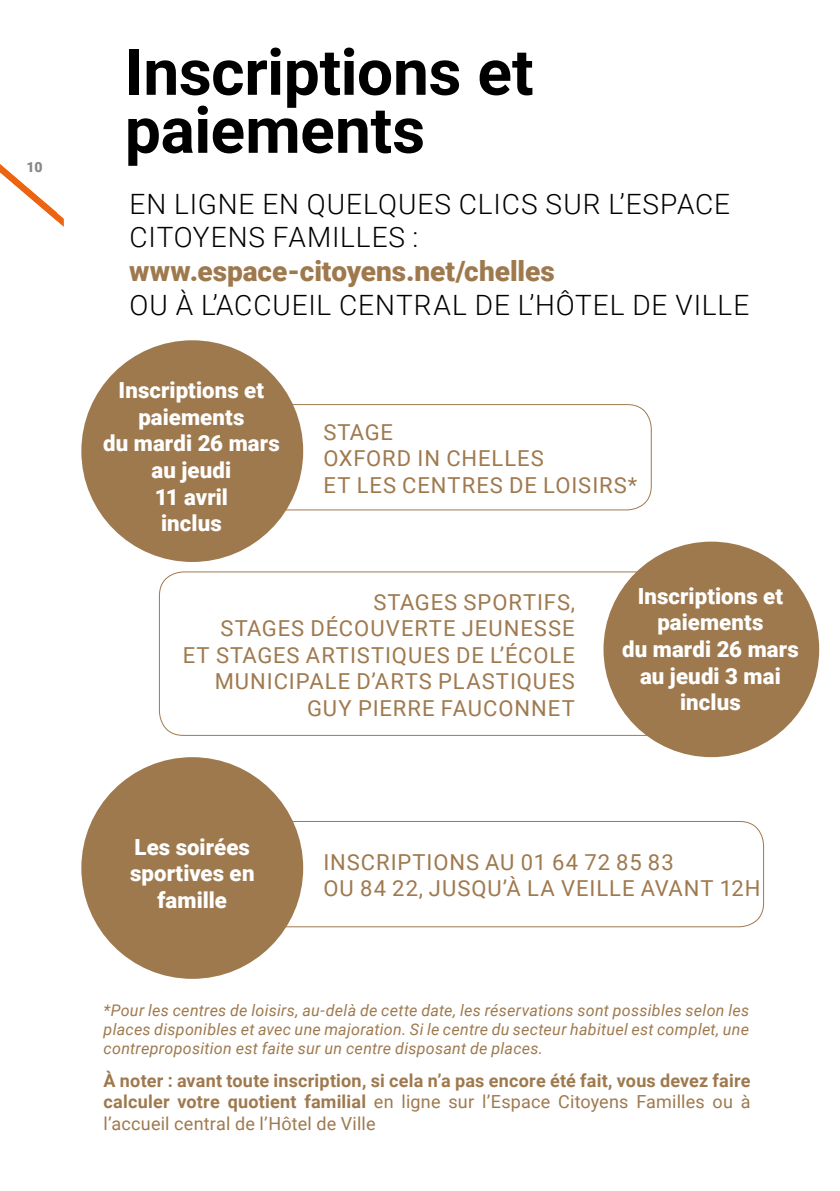
<style>
.page{position:relative;width:840px;height:1191px;background:#fff}
.page>*{position:absolute;margin:0;border:0;box-sizing:border-box;transform-origin:0 0}
.t1{font:700 64px/58px "Roboto";letter-spacing:-.005em;color:#000}
.t2{font:300 28px/33.6px "Roboto";letter-spacing:.03em;color:#000}
.t3{font:900 28px "Roboto";color:#9f794e}
.t4{font:900 22.2px/26.6px "Roboto";letter-spacing:.005em;color:#fff;text-align:center}
.t5{font:22px/26.4px "Roboto";letter-spacing:.04em;color:#9f794e}
.t6{font:700 18px/21.6px "Roboto";letter-spacing:.01em;color:#9f794e;text-align:justify}
.t7{font:italic 16px/19.2px "Roboto";letter-spacing:.015em;color:#9f794e;text-align:justify}
.t8{font:900 14px "Roboto";color:#878787}
.s1{font-weight:400}
</style>
<div class="page">
<svg style="left:0;top:164px;width:64px;height:63px"></svg>
<div style="left:197px;top:404px;width:454px;height:106px;border:1px solid #9f794e;border-radius:24px"></div>
<div style="left:197px;top:821px;width:566px;height:106px;border:1px solid #9f794e;border-radius:24px"></div>
<div style="left:81px;top:340px;width:222px;height:222px;background:#9f794e;border-radius:50%"></div>
<div style="left:81px;top:757px;width:222px;height:221px;background:#9f794e;border-radius:50%"></div>
<div style="left:159px;top:571px;width:526px;height:165px;border:1px solid #9f794e;border-radius:24px"></div>
<div style="left:603px;top:541px;width:215px;height:216px;background:#9f794e;border-radius:50%"></div>
<p class="t8" style="left:27px;top:157px;width:17px">10</p>
<h1 class="t1" style="left:125px;top:41px;width:410px">Inscriptions et paiements</h1>
<h2 class="t2" style="left:129px;top:186px;width:601px">EN LIGNE EN QUELQUES CLICS SUR L’ESPACE<br>CITOYENS FAMILLES :</h2>
<h2 class="t3" style="left:129px;top:251px;width:427px">www.espace-citoyens.net/chelles</h2>
<h2 class="t2" style="left:129px;top:287px;width:621px">OU À L’ACCUEIL CENTRAL DE L’HÔTEL DE VILLE</h2>
<h3 class="t4" style="left:103px;top:376px;width:178px">Inscriptions et paiements<br>du mardi 26 mars au jeudi<br>11 avril<br>inclus</h3>
<h3 class="t5" style="left:323px;top:418px;width:315px">STAGE<br>OXFORD IN CHELLES<br>ET LES CENTRES DE LOISIRS*</h3>
<h3 class="t5" style="left:182px;top:588px;width:394px;text-align:right">STAGES SPORTIFS,<br>STAGES DÉCOUVERTE JEUNESSE<br>ET STAGES ARTISTIQUES DE L’ÉCOLE<br>MUNICIPALE D’ARTS PLASTIQUES<br>GUY PIERRE FAUCONNET</h3>
<h3 class="t4" style="left:621px;top:581px;width:178px">Inscriptions et paiements<br>du mardi 26 mars au jeudi 3 mai inclus</h3>
<h3 class="t4" style="left:130px;top:832px;width:126px">Les soirées sportives en famille</h3>
<h3 class="t5" style="left:323px;top:848px;width:438px">INSCRIPTIONS AU 01 64 72 85 83<br>OU 84 22, JUSQU’À LA VEILLE AVANT 12H</h3>
<p class="t7" style="left:103px;top:1000px;width:646px">*Pour les centres de loisirs, au-delà de cette date, les réservations sont possibles selon les places disponibles et avec une majoration. Si le centre du secteur habituel est complet, une contreproposition est faite sur un centre disposant de places.</p>
<p class="t6" style="left:103px;top:1069px;width:648px">À noter : avant toute inscription, si cela n’a pas encore été fait, vous devez faire calculer votre quotient familial <span class="s1">en ligne sur l’Espace Citoyens Familles ou à l’accueil central de l’Hôtel de Ville</span></p>
</div>
